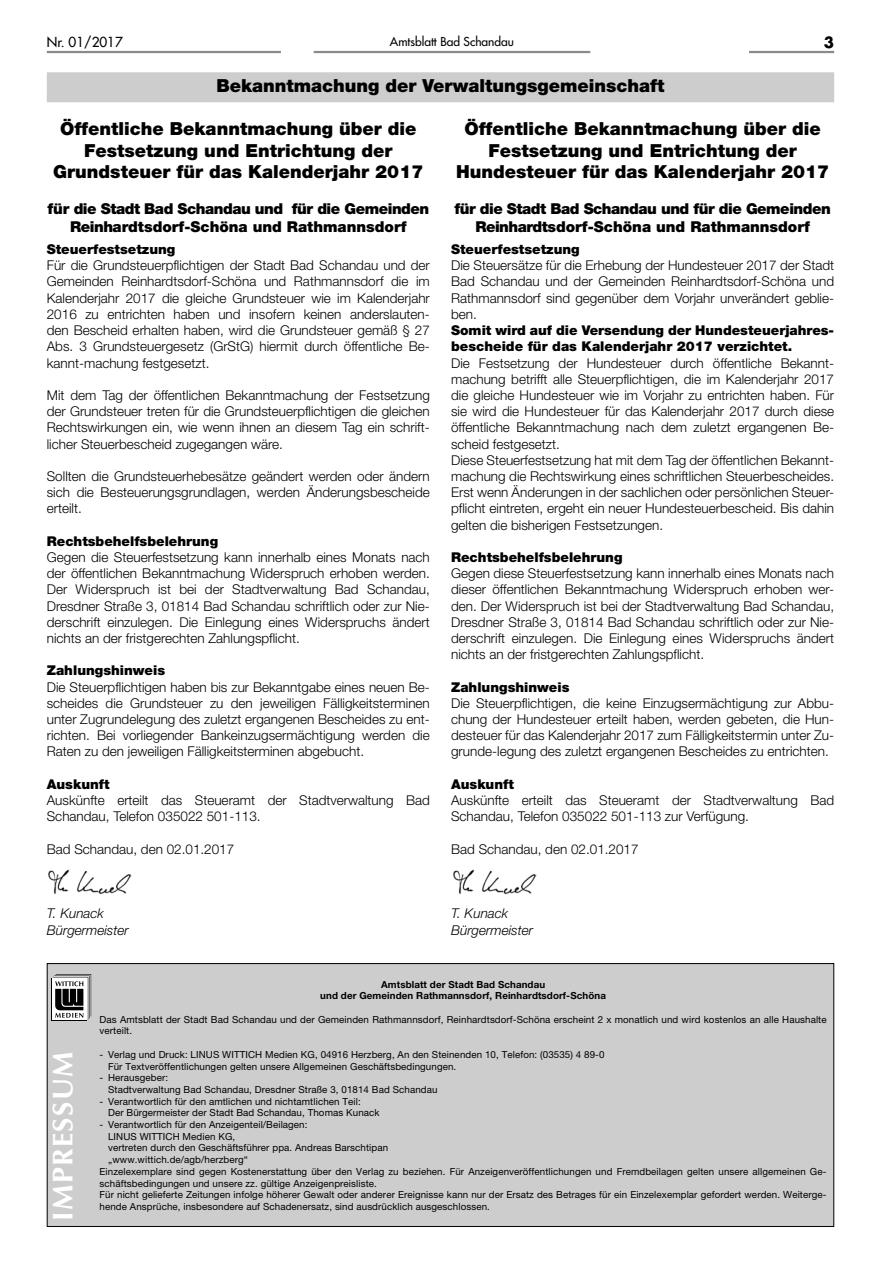
<style>
.page{position:relative;width:881px;height:1263px;background:#fff}
.page>*{position:absolute;margin:0;border:0;box-sizing:border-box;transform-origin:0 0}
.t1{font:700 28.5px "Optima LT";letter-spacing:.05em;color:#fff}
.t2{font:900 18px/21.6px "Helvetica Neue LT";color:#000;text-align:center}
.t3{font:900 15px/18px "Helvetica Neue LT";letter-spacing:-.03em;color:#000;text-align:center}
.t4{font:700 15px "Futura LT";color:#000}
.t5{font:300 13.5px/16.2px "Helvetica Neue LT";color:#000;text-align:justify}
.t6{font:900 13.5px/16.2px "Helvetica Neue LT";color:#000}
.t7{font:italic 300 13.5px/16.2px "Helvetica Neue LT";color:#000}
.t8{font:13.5px "Futura LT";color:#000}
.t9{font:12px "Futura LT";color:#000}
.t10{font:9.75px/11.7px "Helvetica Neue LT";letter-spacing:.01em;color:#000}
.t11{font:700 9.75px/11.7px "Helvetica Neue LT";letter-spacing:.01em;color:#000;text-align:center}
</style>
<div class="page">
<hr style="left:313px;top:51px;width:277px;height:2px;background:#8c8986">
<hr style="left:47px;top:51px;width:234px;height:2px;background:#8c8986">
<hr style="left:748px;top:51px;width:85px;height:2px;background:#8c8986">
<div style="left:47px;top:72px;width:786px;height:30px;background:#cecdcd"></div>
<img style="left:48px;top:869px;width:84px;height:25px">
<img style="left:453px;top:869px;width:83px;height:25px">
<div style="left:47px;top:963px;width:786px;height:264px;background:#cecdcd;border:1px solid #000"></div>
<div style="left:52px;top:978px;width:35px;height:43px;background:#000"></div>
<div style="left:52px;top:979px;width:34px;height:41px;background:#fff"></div>
<svg style="left:53px;top:974px;width:38px;height:45px"></svg>
<p class="t8" style="left:47px;top:33px;width:78px">Nr. 01/2017</p>
<p class="t9" style="left:390px;top:33px;width:126px">Amtsblatt Bad Schandau</p>
<p class="t4" style="left:823px;top:33px;width:12px">3</p>
<h2 class="t2" style="left:216px;top:74px;width:449px">Bekanntmachung der Verwaltungsgemeinschaft</h2>
<h2 class="t2" style="left:53px;top:118px;width:371px">Öffentliche Bekanntmachung über die<br>Festsetzung und Entrichtung der<br>Grundsteuer für das Kalenderjahr 2017</h2>
<p class="t3" style="left:47px;top:199px;width:383px">für die Stadt Bad Schandau und für die Gemeinden<br>Reinhardtsdorf-Schöna und Rathmannsdorf</p>
<p class="t6" style="left:47px;top:241px;width:130px">Steuerfestsetzung</p>
<p class="t5" style="left:47px;top:257px;width:384px">Für die Grundsteuerpflichtigen der Stadt Bad Schandau und der Gemeinden Reinhardtsdorf-Schöna und Rathmannsdorf die im Kalenderjahr 2017 die gleiche Grundsteuer wie im Kalenderjahr 2016 zu entrichten haben und insofern keinen anderslauten&shy;den Bescheid erhalten haben, wird die Grundsteuer gemäß § 27<br>Abs. 3 Grundsteuergesetz (GrStG) hiermit durch öffentliche Be&shy;kannt-machung festgesetzt.</p>
<p class="t5" style="left:47px;top:387px;width:384px">Mit dem Tag der öffentlichen Bekanntmachung der Festsetzung der Grundsteuer treten für die Grundsteuerpflichtigen die gleichen Rechtswirkungen ein, wie wenn ihnen an diesem Tag ein schrift&shy;licher Steuerbescheid zugegangen wäre.</p>
<p class="t5" style="left:47px;top:468px;width:384px">Sollten die Grundsteuerhebesätze geändert werden oder ändern sich die Besteuerungsgrundlagen, werden Änderungsbescheide erteilt.</p>
<p class="t6" style="left:47px;top:533px;width:173px">Rechtsbehelfsbelehrung</p>
<p class="t5" style="left:47px;top:549px;width:384px">Gegen die Steuerfestsetzung kann innerhalb eines Monats nach der öffentlichen Bekanntmachung Widerspruch erhoben werden.<br>Der Widerspruch ist bei der Stadtverwaltung Bad Schandau, Dresdner Straße 3, 01814 Bad Schandau schriftlich oder zur Nie&shy;derschrift einzulegen. Die Einlegung eines Widerspruchs ändert nichts an der fristgerechten Zahlungspflicht.</p>
<p class="t6" style="left:47px;top:662px;width:120px">Zahlungshinweis</p>
<p class="t5" style="left:47px;top:678px;width:384px">Die Steuerpflichtigen haben bis zur Bekanntgabe eines neuen Be&shy;scheides die Grundsteuer zu den jeweiligen Fälligkeitsterminen unter Zugrundelegung des zuletzt ergangenen Bescheides zu ent&shy;richten. Bei vorliegender Bankeinzugsermächtigung werden die Raten zu den jeweiligen Fälligkeitsterminen abgebucht.</p>
<p class="t6" style="left:47px;top:776px;width:64px">Auskunft</p>
<p class="t5" style="left:47px;top:792px;width:384px">Auskünfte erteilt das Steueramt der Stadtverwaltung Bad<br>Schandau, Telefon 035022 501-113.</p>
<p class="t5" style="left:47px;top:840px;width:189px">Bad Schandau, den 02.01.2017</p>
<h2 class="t2" style="left:456px;top:118px;width:374px">Öffentliche Bekanntmachung über die<br>Festsetzung und Entrichtung der<br>Hundesteuer für das Kalenderjahr 2017</h2>
<p class="t3" style="left:454px;top:199px;width:378px">für die Stadt Bad Schandau und für die Gemeinden<br>Reinhardtsdorf-Schöna und Rathmannsdorf</p>
<p class="t6" style="left:451px;top:241px;width:130px">Steuerfestsetzung</p>
<p class="t5" style="left:451px;top:257px;width:384px">Die Steuersätze für die Erhebung der Hundesteuer 2017 der Stadt Bad Schandau und der Gemeinden Reinhardtsdorf-Schöna und Rathmannsdorf sind gegenüber dem Vorjahr unverändert geblie&shy;ben.</p>
<p class="t6" style="left:451px;top:322px;width:384px">Somit wird auf die Versendung der Hundesteuerjahres&shy;bescheide für das Kalenderjahr 2017 verzichtet.</p>
<p class="t5" style="left:451px;top:354px;width:384px;text-align:left">Die Festsetzung der Hundesteuer durch öffentliche Bekannt&shy;machung betrifft alle Steuerpflichtigen, die im Kalenderjahr 2017 die gleiche Hundesteuer wie im Vorjahr zu entrichten haben. Für sie wird die Hundesteuer für das Kalenderjahr 2017 durch diese öffentliche Bekanntmachung nach dem zuletzt ergangenen Be&shy;scheid festgesetzt.<br>Diese Steuerfestsetzung hat mit dem Tag der öffentlichen Bekannt&shy;machung die Rechtswirkung eines schriftlichen Steuerbescheides.<br>Erst wenn Änderungen in der sachlichen oder persönlichen Steuer&shy;pflicht eintreten, ergeht ein neuer Hundesteuerbescheid. Bis dahin gelten die bisherigen Festsetzungen.</p>
<p class="t6" style="left:451px;top:549px;width:173px">Rechtsbehelfsbelehrung</p>
<p class="t5" style="left:451px;top:565px;width:384px">Gegen diese Steuerfestsetzung kann innerhalb eines Monats nach dieser öffentlichen Bekanntmachung Widerspruch erhoben wer&shy;den. Der Widerspruch ist bei der Stadtverwaltung Bad Schandau, Dresdner Straße 3, 01814 Bad Schandau schriftlich oder zur Nie&shy;derschrift einzulegen. Die Einlegung eines Widerspruchs ändert nichts an der fristgerechten Zahlungspflicht.</p>
<p class="t6" style="left:451px;top:678px;width:120px">Zahlungshinweis</p>
<p class="t5" style="left:451px;top:694px;width:384px">Die Steuerpflichtigen, die keine Einzugsermächtigung zur Abbu&shy;chung der Hundesteuer erteilt haben, werden gebeten, die Hun&shy;desteuer für das Kalenderjahr 2017 zum Fälligkeitstermin unter Zu&shy;grunde-legung des zuletzt ergangenen Bescheides zu entrichten.</p>
<p class="t6" style="left:451px;top:776px;width:64px">Auskunft</p>
<p class="t5" style="left:451px;top:792px;width:384px">Auskünfte erteilt das Steueramt der Stadtverwaltung Bad<br>Schandau, Telefon 035022 501-113 zur Verfügung.</p>
<p class="t5" style="left:451px;top:840px;width:189px">Bad Schandau, den 02.01.2017</p>
<p class="t7" style="left:47px;top:905px;width:83px">T. Kunack<br>Bürgermeister</p>
<p class="t7" style="left:451px;top:905px;width:83px">T. Kunack<br>Bürgermeister</p>
<h1 class="t1" style="left:46px;top:1221px;width:171px;rotate:-90deg">IMPRESSUM</h1>
<p class="t11" style="left:320px;top:978px;width:287px">Amtsblatt der Stadt Bad Schandau<br>und der Gemeinden Rathmannsdorf, Reinhardtsdorf-Schöna</p>
<p class="t10" style="left:99px;top:1013px;width:728px">Das Amtsblatt der Stadt Bad Schandau und der Gemeinden Rathmannsdorf, Reinhardtsdorf-Schöna erscheint 2 x monatlich und wird kostenlos an alle Haushalte verteilt.</p>
<p class="t10" style="left:108px;top:1048px;width:498px;text-indent:-9px">- Verlag und Druck: LINUS WITTICH Medien KG, 04916 Herzberg, An den Steinenden 10, Telefon: (03535) 4 89-0<br>Für Textveröffentlichungen gelten unsere Allgemeinen Geschäftsbedingungen.</p>
<p class="t10" style="left:108px;top:1072px;width:331px;text-indent:-9px">- Herausgeber:<br>Stadtverwaltung Bad Schandau, Dresdner Straße 3, 01814 Bad Schandau</p>
<p class="t10" style="left:108px;top:1095px;width:273px;text-indent:-9px">- Verantwortlich für den amtlichen und nichtamtlichen Teil:<br>Der Bürgermeister der Stadt Bad Schandau, Thomas Kunack</p>
<p class="t10" style="left:99px;top:1118px;width:209px">- Verantwortlich für den Anzeigenteil/Beilagen:</p>
<p class="t10" style="left:108px;top:1130px;width:129px">LINUS WITTICH Medien KG,</p>
<p class="t10" style="left:108px;top:1142px;width:281px">vertreten durch den Geschäftsführer ppa. Andreas Barschtipan</p>
<p class="t10" style="left:108px;top:1154px;width:141px">„www.wittich.de/agb/herzberg“</p>
<p class="t10" style="left:99px;top:1165px;width:728px">Einzelexemplare sind gegen Kostenerstattung über den Verlag zu beziehen. Für Anzeigenveröffentlichungen und Fremdbeilagen gelten unsere allgemeinen Ge-</p>
<p class="t10" style="left:99px;top:1177px;width:279px">schäftsbedingungen und unsere zz. gültige Anzeigenpreisliste.</p>
<p class="t10" style="left:99px;top:1189px;width:728px">Für nicht gelieferte Zeitungen infolge höherer Gewalt oder anderer Ereignisse kann nur der Ersatz des Betrages für ein Einzelexemplar gefordert werden. Weiterge-</p>
<p class="t10" style="left:99px;top:1200px;width:392px">hende Ansprüche, insbesondere auf Schadenersatz, sind ausdrücklich ausgeschlossen.</p>
</div>
